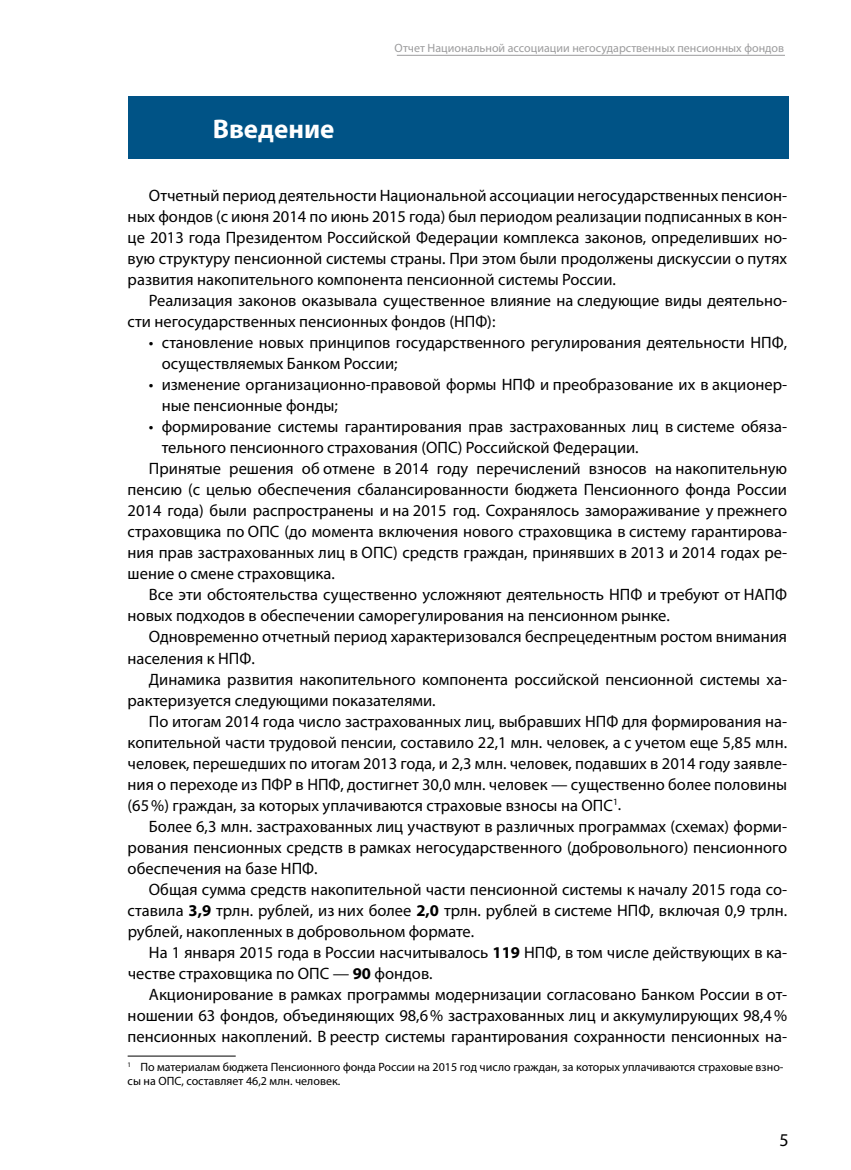
<style>
.page{position:relative;width:851px;height:1170px;background:#fff}
.page>*{position:absolute;margin:0;border:0;box-sizing:border-box;transform-origin:0 0}
.t1{font:700 27px "Myriad Pro";color:#fff}
.t2{font:18px "Myriad Pro";color:#000}
.t3{font:16.5px/21px "Myriad Pro";color:#000}
.t4{font:12px/14.4px "Myriad Pro";color:#000}
.t5{font:12px "Myriad Pro";color:#9c9c9d}
.s1{font-weight:700}
</style>
<div class="page">
<hr style="left:397px;top:55px;width:387px;height:1px;background:#9c9c9d">
<div style="left:128px;top:96px;width:660px;height:63px;background:#005386"></div>
<hr style="left:128px;top:1055px;width:108px;height:1px;background:#000">
<h1 class="t1" style="left:213px;top:111px;width:123px">Введение</h1>
<p class="t5" style="left:394px;top:40px;width:391px">Отчет Национальной ассоциации негосударственных пенсионных фондов</p>
<p class="t3" style="left:128px;top:185px;width:661px;text-align:justify;text-indent:21px">Отчетный период деятельности Национальной ассоциации негосударственных пенсион&shy;ных фондов (с июня 2014 по июнь 2015 года) был периодом реализации подписанных в кон&shy;це 2013 года Президентом Российской Федерации комплекса законов, определивших но&shy;вую структуру пенсионной системы страны. При этом были продолжены дискуссии о путях развития накопительного компонента пенсионной системы России.</p>
<p class="t3" style="left:128px;top:290px;width:661px;text-indent:21px">Реализация законов оказывала существенное влияние на следующие виды деятельно&shy;сти негосударственных пенсионных фондов (НПФ):</p>
<p class="t3" style="left:162px;top:332px;width:627px;text-indent:-13px">• становление новых принципов государственного регулирования деятельности НПФ, осуществляемых Банком России;</p>
<p class="t3" style="left:162px;top:374px;width:627px;text-indent:-13px">• изменение организационно-правовой формы НПФ и преобразование их в акционер&shy;ные пенсионные фонды;</p>
<p class="t3" style="left:149px;top:416px;width:639px">• формирование системы гарантирования прав застрахованных лиц в системе обяза-</p>
<p class="t3" style="left:162px;top:437px;width:478px">тельного пенсионного страхования (ОПС) Российской Федерации.</p>
<p class="t3" style="left:149px;top:458px;width:639px">Принятые решения об отмене в 2014 году перечислений взносов на накопительную</p>
<p class="t3" style="left:128px;top:479px;width:661px">пенсию (с целью обеспечения сбалансированности бюджета Пенсионного фонда России</p>
<p class="t3" style="left:128px;top:500px;width:661px">2014 года) были распространены и на 2015 год. Сохранялось замораживание у прежнего</p>
<p class="t3" style="left:128px;top:521px;width:661px">страховщика по ОПС (до момента включения нового страховщика в систему гарантирова-</p>
<p class="t3" style="left:128px;top:542px;width:661px">ния прав застрахованных лиц в ОПС) средств граждан, принявших в 2013 и 2014 годах ре-</p>
<p class="t3" style="left:128px;top:563px;width:209px">шение о смене страховщика.</p>
<p class="t3" style="left:149px;top:584px;width:639px">Все эти обстоятельства существенно усложняют деятельность НПФ и требуют от НАПФ</p>
<p class="t3" style="left:128px;top:605px;width:543px">новых подходов в обеспечении саморегулирования на пенсионном рынке.</p>
<p class="t3" style="left:149px;top:626px;width:639px">Одновременно отчетный период характеризовался беспрецедентным ростом внимания</p>
<p class="t3" style="left:128px;top:647px;width:129px">населения к НПФ.</p>
<p class="t3" style="left:149px;top:668px;width:639px">Динамика развития накопительного компонента российской пенсионной системы ха-</p>
<p class="t3" style="left:128px;top:689px;width:309px">рактеризуется следующими показателями.</p>
<p class="t3" style="left:149px;top:710px;width:639px">По итогам 2014 года число застрахованных лиц, выбравших НПФ для формирования на-</p>
<p class="t3" style="left:128px;top:731px;width:661px">копительной части трудовой пенсии, составило 22,1 млн. человек, а с учетом еще 5,85 млн.</p>
<p class="t3" style="left:128px;top:752px;width:661px">человек, перешедших по итогам 2013 года, и 2,3 млн. человек, подавших в 2014 году заявле-</p>
<p class="t3" style="left:128px;top:773px;width:661px">ния о переходе из ПФР в НПФ, достигнет 30,0 млн. человек — существенно более половины</p>
<p class="t3" style="left:128px;top:794px;width:495px">(65%) граждан, за которых уплачиваются страховые взносы на ОПС<sup>1</sup>.</p>
<p class="t3" style="left:149px;top:815px;width:639px">Более 6,3 млн. застрахованных лиц участвуют в различных программах (схемах) форми-</p>
<p class="t3" style="left:128px;top:836px;width:661px">рования пенсионных средств в рамках негосударственного (добровольного) пенсионного</p>
<p class="t3" style="left:128px;top:857px;width:191px">обеспечения на базе НПФ.</p>
<p class="t3" style="left:149px;top:878px;width:639px">Общая сумма средств накопительной части пенсионной системы к началу 2015 года со-</p>
<p class="t3" style="left:128px;top:899px;width:661px">ставила <span class="s1">3,9</span> трлн. рублей, из них более <span class="s1">2,0</span> трлн. рублей в системе НПФ, включая 0,9 трлн.</p>
<p class="t3" style="left:128px;top:920px;width:348px">рублей, накопленных в добровольном формате.</p>
<p class="t3" style="left:149px;top:941px;width:639px">На 1 января 2015 года в России насчитывалось <span class="s1">119</span> НПФ, в том числе действующих в ка-</p>
<p class="t3" style="left:128px;top:962px;width:306px">честве страховщика по ОПС — <span class="s1">90</span> фондов.</p>
<p class="t3" style="left:149px;top:983px;width:639px">Акционирование в рамках программы модернизации согласовано Банком России в от-</p>
<p class="t3" style="left:128px;top:1004px;width:661px">ношении 63 фондов, объединяющих 98,6% застрахованных лиц и аккумулирующих 98,4%</p>
<p class="t3" style="left:128px;top:1025px;width:661px">пенсионных накоплений. В реестр системы гарантирования сохранности пенсионных на-</p>
<p class="t4" style="left:128px;top:1058px;width:657px"><sup>1</sup> По материалам бюджета Пенсионного фонда России на 2015 год число граждан, за которых уплачиваются страховые взно&shy;сы на ОПС, составляет 46,2 млн. человек.</p>
<p class="t2" style="left:779px;top:1128px;width:11px">5</p>
</div>
